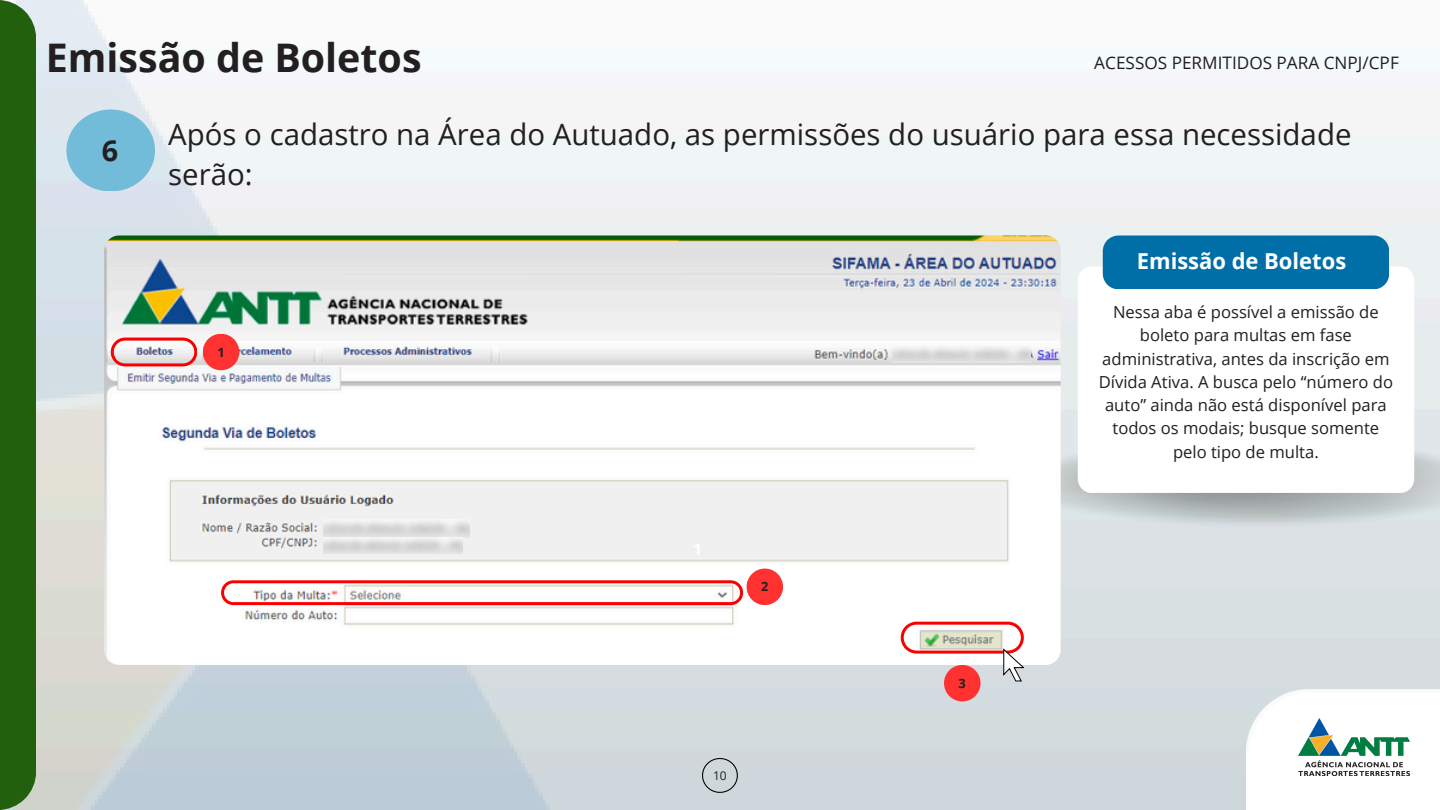
<style>
.page{position:relative;width:1440px;height:810px;background:#fff}
.page>*{position:absolute;margin:0;border:0;box-sizing:border-box;transform-origin:0 0}
.t1{font:700 39.4px "Open Sans";color:#231e1f}
.t2{font:29.4px/40.5px "Open Sans";color:#231e1f}
.t3{font:700 28.8px "Open Sans";color:#231e1f}
.t4{font:700 22px "Open Sans";color:#fff}
.t5{font:17.2px "Open Sans";color:#231e1f}
.t6{font:16.6px/23.2px "Open Sans";color:#231e1f;text-align:center}
.t7{font:700 12.8px "Open Sans";color:#231e1f}
.t8{font:12.1px "Open Sans";color:#231e1f}
</style>
<div class="page">
<img style="left:567px;top:135px;width:873px;height:675px">
<img style="left:1246px;top:690px;width:194px;height:120px">
<img style="left:1298px;top:719px;width:112px;height:56px">
<div style="left:0;top:0;width:36px;height:810px;background:#23600e"></div>
<div style="left:66px;top:110px;width:89px;height:81px;background:#72bbd9;border-radius:50%"></div>
<img style="left:1060px;top:435px;width:380px;height:94px">
<svg style="left:1078px;top:266px;width:336px;height:227px"></svg>
<div style="left:1103px;top:235px;width:286px;height:54px;background:#006fa8"></div>
<img style="left:104px;top:235px;width:956px;height:430px">
<svg style="left:221px;top:580px;width:522px;height:25px"></svg>
<svg style="left:901px;top:622px;width:123px;height:59px"></svg>
<div style="left:203px;top:334px;width:36px;height:36px;background:#ff3131;border-radius:50%"></div>
<svg style="left:111px;top:338px;width:86px;height:28px"></svg>
<div style="left:747px;top:569px;width:36px;height:36px;background:#ff3131;border-radius:50%"></div>
<div style="left:944px;top:665px;width:37px;height:36px;background:#ff3131;border-radius:50%"></div>
<img style="left:703px;top:758px;width:34px;height:35px">
<img style="left:892px;top:346px;width:139px;height:17px">
<img style="left:323px;top:520px;width:147px;height:18px">
<img style="left:323px;top:537px;width:139px;height:17px">
<p class="t1" style="left:46px;top:29px;width:377px">Emissão de Boletos</p>
<p class="t5" style="left:1094px;top:51px;width:306px">ACESSOS PERMITIDOS PARA CNPJ/CPF</p>
<p class="t3" style="left:102px;top:130px;width:18px">6</p>
<p class="t2" style="left:168px;top:113px;width:1185px">Após o cadastro na Área do Autuado, as permissões do usuário para essa necessidade serão:</p>
<p class="t7" style="left:217px;top:343px;width:9px">1</p>
<p class="t7" style="left:761px;top:578px;width:9px">2</p>
<p class="t8" style="left:713px;top:767px;width:15px">10</p>
<p class="t7" style="left:959px;top:674px;width:9px">3</p>
<p class="t4" style="left:1137px;top:245px;width:211px">Emissão de Boletos</p>
<h2 class="t6" style="left:1099px;top:300px;width:296px">Nessa aba é possível a emissão de boleto para multas em fase administrativa, antes da inscrição em<br>Dívida Ativa. A busca pelo “número do auto” ainda não está disponível para todos os modais; busque somente pelo tipo de multa.</h2>
</div>
